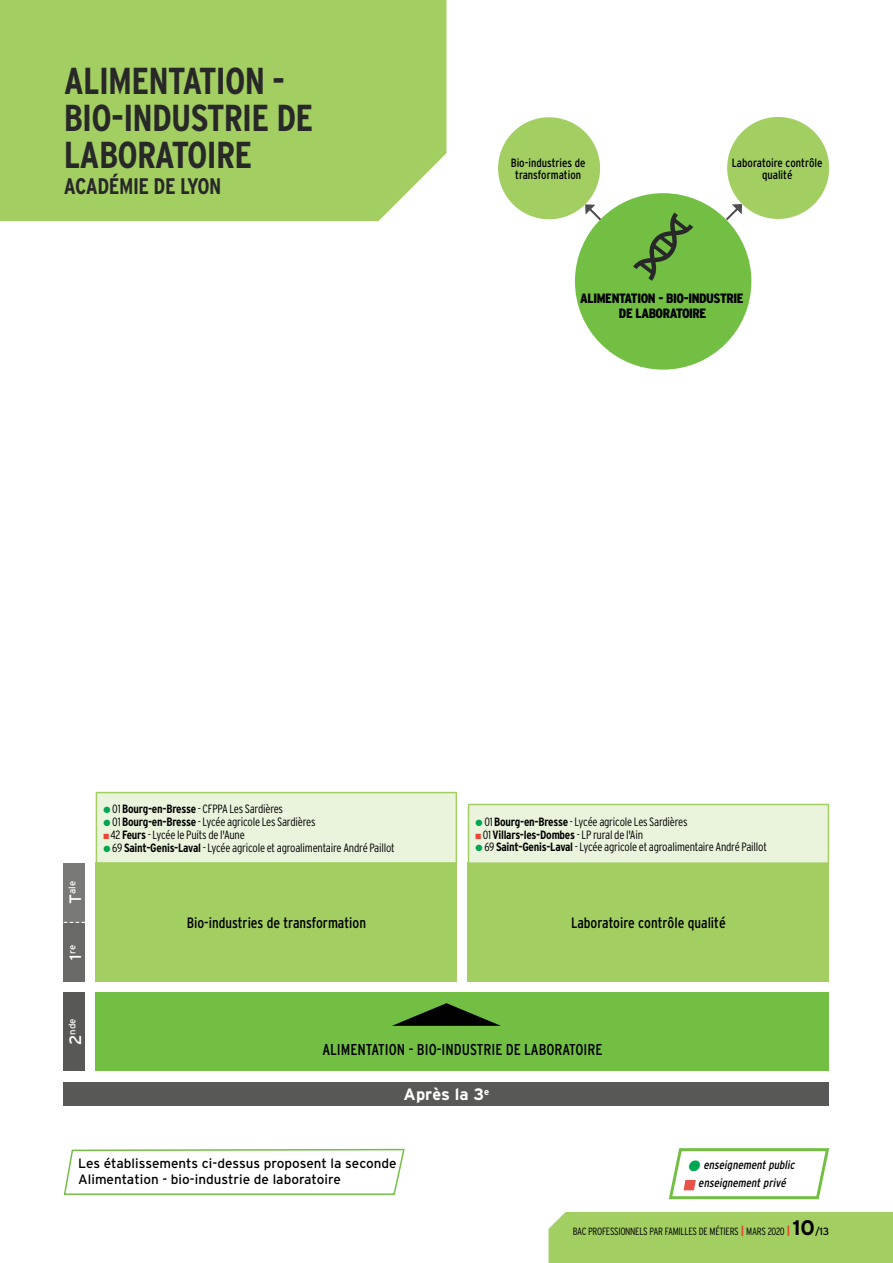
<style>
.page{position:relative;width:893px;height:1263px;background:#fff}
.page>*{position:absolute;margin:0;border:0;box-sizing:border-box;transform-origin:0 0}
.t1{font:700 condensed 37.5px/36.9px "Interstate";letter-spacing:-.02em;color:#292829}
.t2{font:700 condensed 22.5px "Interstate";color:#292829}
.t3{font:700 16.5px "Interstate";color:#fff}
.t4{font:condensed 15.75px "Interstate";color:#000}
.t5{font:condensed 15px "Interstate";color:#000}
.t6{font:13.5px/16.2px "Interstate";color:#000}
.t7{font:900 condensed 13.5px/15.8px "Interstate";letter-spacing:-.03em;color:#000;text-align:center}
.t8{font:300 condensed 12px "Interstate";letter-spacing:-.02em;color:#000}
.t9{font:700 condensed 12px "Interstate";letter-spacing:-.02em;color:#000}
.t10{font:condensed 12px/12px "Interstate";color:#000;text-align:center}
.t11{font:italic condensed 12px/18px "Interstate";color:#000;text-align:center}
.t12{font:300 condensed 10.5px "Interstate";letter-spacing:-.03em;color:#000}
.t13{font:9.6px "Interstate";color:#fff}
.s1{font-size:16.5px}
.s2{color:#00a651}
.s3{font-weight:300}
.s4{font-weight:700}
.s5{color:#ec4433}
.s6{font-weight:900;color:#ec4433}
.s7{font-weight:700;font-stretch:normal;font-size:21px}
.s8{font-weight:400;font-stretch:normal}
</style>
<div class="page">
<div style="left:549px;top:1212px;width:344px;height:51px;background:#a3cf62"></div>
<svg style="left:668px;top:1148px;width:162px;height:52px"></svg>
<div style="left:64px;top:1082px;width:765px;height:24px;background:#585856"></div>
<div style="left:96px;top:992px;width:733px;height:79px;background:#72bf44"></div>
<svg style="left:392px;top:1003px;width:109px;height:23px"></svg>
<div style="left:96px;top:863px;width:361px;height:119px;background:#a3cf62"></div>
<div style="left:468px;top:863px;width:361px;height:119px;background:#a3cf62"></div>
<div style="left:64px;top:992px;width:21px;height:79px;background:#585856"></div>
<div style="left:64px;top:922px;width:21px;height:60px;background:#696a68"></div>
<div style="left:64px;top:863px;width:21px;height:59px;background:#797a78"></div>
<svg style="left:64px;top:922px;width:21px;height:1px"></svg>
<div style="left:468px;top:804px;width:360px;height:59px;background:#eaf3dc"></div>
<div style="left:468px;top:804px;width:361px;height:60px;border:2px solid #a3cf62"></div>
<div style="left:0;top:0;width:446px;height:221px;background:#a3cf62"></div>
<div style="left:727px;top:117px;width:102px;height:102px;background:#a3cf62;border-radius:50%"></div>
<div style="left:498px;top:117px;width:102px;height:102px;background:#a3cf62;border-radius:50%"></div>
<svg style="left:724px;top:204px;width:18px;height:18px"></svg>
<svg style="left:585px;top:204px;width:16px;height:16px"></svg>
<div style="left:575px;top:193px;width:176px;height:177px;background:#72bf44;border-radius:50%"></div>
<svg style="left:633px;top:212px;width:60px;height:69px"></svg>
<svg style="left:63px;top:1148px;width:342px;height:47px"></svg>
<div style="left:96px;top:792px;width:360px;height:71px;background:#eaf3dc"></div>
<div style="left:96px;top:792px;width:361px;height:72px;border:2px solid #a3cf62"></div>
<h1 class="t1" style="left:64px;top:62px;width:251px">ALIMENTATION -<br>BIO-INDUSTRIE DE<br>LABORATOIRE</h1>
<h2 class="t2" style="left:64px;top:172px;width:23px">Académie</h2>
<h2 class="t2" style="left:154px;top:172px;width:56px">de lyon</h2>
<p class="t10" style="left:511px;top:157px;width:76px">Bio-industries de transformation</p>
<p class="t10" style="left:732px;top:156px;width:92px">Laboratoire contrôle qualité</p>
<p class="t7" style="left:580px;top:290px;width:165px">ALIMENTATION - BIO-INDUSTRIE<br>DE LABORATOIRE</p>
<p class="t13" style="left:66px;top:904px;width:25px;rotate:-90deg"><span class="s1">T</span>ale</p>
<p class="t9" style="left:104px;top:802px;width:105px"><span class="s2">●</span> <span class="s3">01</span> Bourg-en-Bresse <span class="s3">- CFPPA</span></p>
<p class="t8" style="left:229px;top:802px;width:55px">Les Sardières</p>
<p class="t8" style="left:104px;top:815px;width:214px"><span class="s2">●</span> 01 <span class="s4">Bourg-en-Bresse</span> - Lycée agricole Les Sardières</p>
<p class="t8" style="left:104px;top:827px;width:143px"><span class="s5">■</span> 42 <span class="s4">Feurs</span> - Lycée le Puits de l'Aune</p>
<p class="t8" style="left:104px;top:840px;width:293px"><span class="s2">●</span> 69 <span class="s4">Saint-Genis-Laval</span> - Lycée agricole et agroalimentaire André Paillot</p>
<p class="t8" style="left:476px;top:814px;width:214px"><span class="s2">●</span> 01 <span class="s4">Bourg-en-Bresse</span> - Lycée agricole Les Sardières</p>
<p class="t9" style="left:476px;top:827px;width:169px"><span class="s5">■</span> <span class="s3">01</span> Villars-les-Dombes <span class="s3">- LP rural de l'Ain</span></p>
<p class="t8" style="left:476px;top:840px;width:293px"><span class="s2">●</span> 69 <span class="s4">Saint-Genis-Laval</span> - Lycée agricole et agroalimentaire André Paillot</p>
<p class="t13" style="left:66px;top:959px;width:16px;rotate:-90deg"><span class="s1">1</span>re</p>
<p class="t13" style="left:66px;top:1045px;width:28px;rotate:-90deg"><span class="s1">2</span>nde</p>
<p class="t5" style="left:187px;top:914px;width:181px">Bio-industries de transformation</p>
<p class="t5" style="left:571px;top:914px;width:156px">Laboratoire contrôle qualité</p>
<h3 class="t4" style="left:322px;top:1039px;width:281px">ALIMENTATION - BIO-INDUSTRIE DE LABORATOIRE</h3>
<h3 class="t3" style="left:404px;top:1084px;width:87px">Après la 3<sup>e</sup></h3>
<p class="t6" style="left:78px;top:1155px;width:320px">Les établissements ci-dessus proposent la seconde<br>Alimentation - bio-industrie de laboratoire</p>
<p class="t11" style="left:688px;top:1156px;width:111px"><span class="s2">●</span> enseignementpublic enseignementprivé</p>
<p class="t12" style="left:573px;top:1225px;width:258px">Bac professionnels par familles de métiers <span class="s6">|</span> mars 2020 <span class="s6">|</span> <span class="s7">10</span><span class="s8">/13</span></p>
</div>
